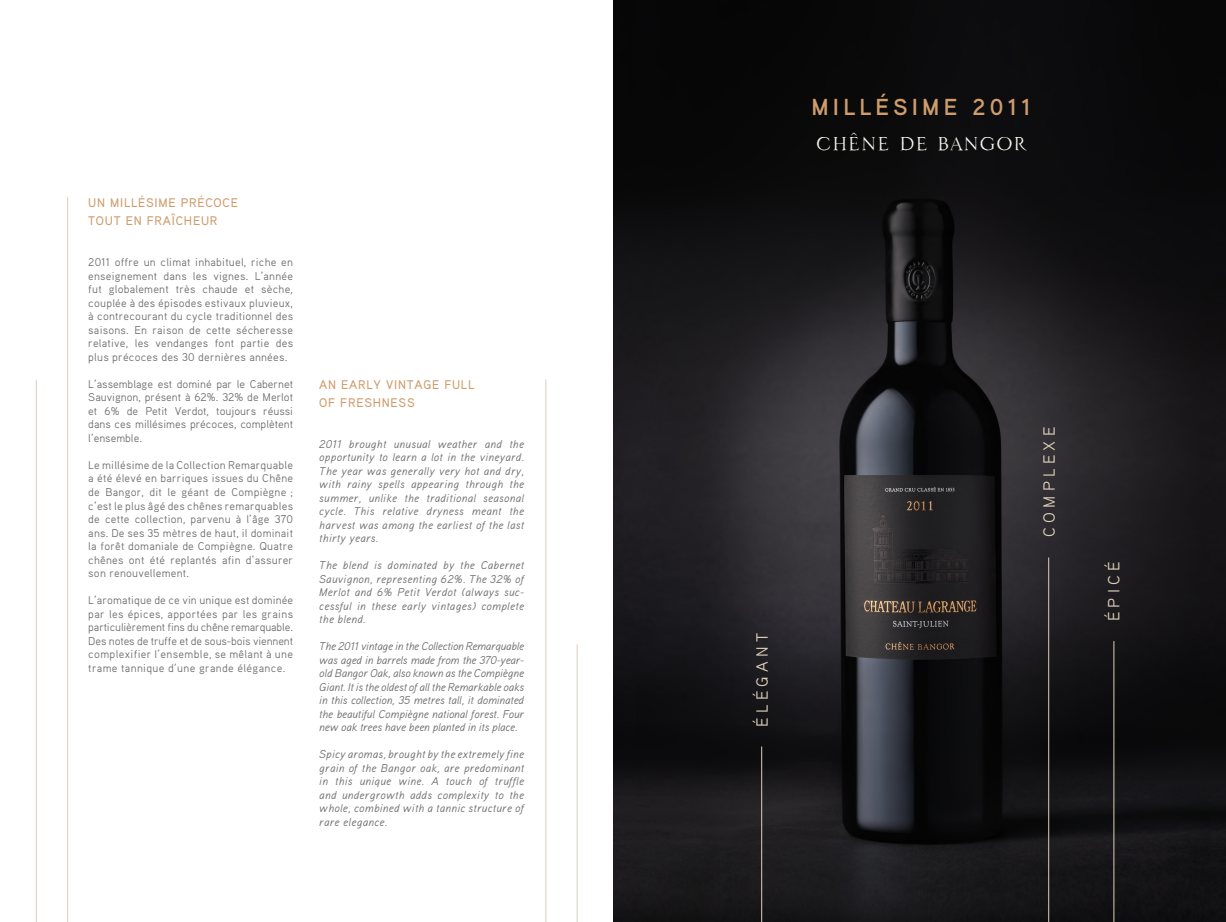
<style>
.page{position:relative;width:1226px;height:922px;background:#fff}
.page>*{position:absolute;margin:0;border:0;box-sizing:border-box;transform-origin:0 0}
.t1{font:700 23.12px "Aaux Pro";letter-spacing:.18em;color:#cf9d6d}
.t2{font:23.12px "Minerva Scalptura";letter-spacing:.04em;color:#f7f6ee}
.t3{font:16.25px "Aaux Pro";letter-spacing:.26em;color:#decfb9}
.t4{font:500 12.5px/18.8px "Aaux Pro";letter-spacing:.06em;color:#cf9d6d}
.t5{font:11.25px/13.5px "Aaux Pro";letter-spacing:.02em;color:#706f6f;text-align:justify}
.t6{font:italic 11.25px/13.5px "Aaux Pro";letter-spacing:.025em;color:#706f6f;text-align:justify}
</style>
<div class="page">
<hr style="left:67px;top:197px;width:1px;height:724px;background:#decfb9">
<hr style="left:546px;top:379px;width:1px;height:542px;background:#decfb9">
<hr style="left:36px;top:379px;width:1px;height:542px;background:#decfb9">
<hr style="left:577px;top:644px;width:1px;height:277px;background:#decfb9">
<img style="left:613px;top:0;width:613px;height:921px">
<hr style="left:761px;top:746px;width:1px;height:175px;background:#decfb9">
<hr style="left:1048px;top:557px;width:1px;height:364px;background:#decfb9">
<hr style="left:1114px;top:641px;width:1px;height:280px;background:#decfb9">
<p class="t4" style="left:88px;top:192px;width:151px">UN MILLÉSIME PRÉCOCE<br>TOUT EN FRAÎCHEUR</p>
<p class="t5" style="left:88px;top:255px;width:206px">2011 offre un climat inhabituel, riche en enseignement dans les vignes. L’année fut globalement très chaude et sèche, couplée à des épisodes estivaux pluvieux, à contrecourant du cycle traditionnel des saisons. En raison de cette sécheresse relative, les vendanges font partie des plus précoces des 30 dernières années.</p>
<p class="t5" style="left:88px;top:377px;width:206px">L’assemblage est dominé par le Cabernet Sauvignon, présent à 62%. 32% de Merlot et 6% de Petit Verdot, toujours réussi dans ces millésimes précoces, complètent l’ensemble.</p>
<p class="t5" style="left:88px;top:458px;width:206px">Le millésime de la Collection Remarquable a été élevé en barriques issues du Chêne de Bangor, dit le géant de Compiègne ; c’est le plus âgé des chênes remarquables de cette collection, parvenu à l’âge 370 ans. De ses 35 mètres de haut, il dominait la forêt domaniale de Compiègne. Quatre chênes ont été replantés afin d’assurer son renouvellement.</p>
<p class="t5" style="left:88px;top:593px;width:206px">L’aromatique de ce vin unique est dominée par les épices, apportées par les grains particulièrement fins du chêne remarquable.<br>Des notes de truffe et de sous-bois viennent complexifier l’ensemble, se mêlant à une trame tannique d’une grande élégance.</p>
<p class="t4" style="left:319px;top:375px;width:156px;line-height:17.5px">AN EARLY VINTAGE FULL<br>OF FRESHNESS</p>
<p class="t6" style="left:319px;top:436px;width:206px">2011 brought unusual weather and the opportunity to learn a lot in the vineyard.<br>The year was generally very hot and dry, with rainy spells appearing through the summer, unlike the traditional seasonal cycle. This relative dryness meant the harvest was among the earliest of the last thirty years.</p>
<p class="t6" style="left:319px;top:558px;width:206px">The blend is dominated by the Cabernet Sauvignon, representing 62%. The 32% of Merlot and 6% Petit Verdot (always suc&shy;cessful in these early vintages) complete the blend.</p>
<p class="t6" style="left:319px;top:639px;width:206px">The 2011 vintage in the Collection Remarquable was aged in barrels made from the 370-year&shy;old Bangor Oak, also known as the Compiègne Giant. It is the oldest of all the Remarkable oaks in this collection, 35 metres tall, it dominated the beautiful Compiègne national forest. Four new oak trees have been planted in its place.</p>
<p class="t6" style="left:319px;top:747px;width:206px">Spicy aromas, brought by the extremely fine grain of the Bangor oak, are predominant in this unique wine. A touch of truffle and undergrowth adds complexity to the whole, combined with a tannic structure of rare elegance.</p>
<h1 class="t1" style="left:812px;top:92px;width:221px">MILLÉSIME 2011</h1>
<h1 class="t2" style="left:816px;top:131px;width:212px">CHÊNE DE BANGOR</h1>
<h2 class="t3" style="left:752px;top:726px;width:95px;rotate:-90deg">ÉLÉGANT</h2>
<h2 class="t3" style="left:1039px;top:536px;width:111px;rotate:-90deg">COMPLEXE</h2>
<h2 class="t3" style="left:1104px;top:621px;width:61px;rotate:-90deg">ÉPICÉ</h2>
</div>
